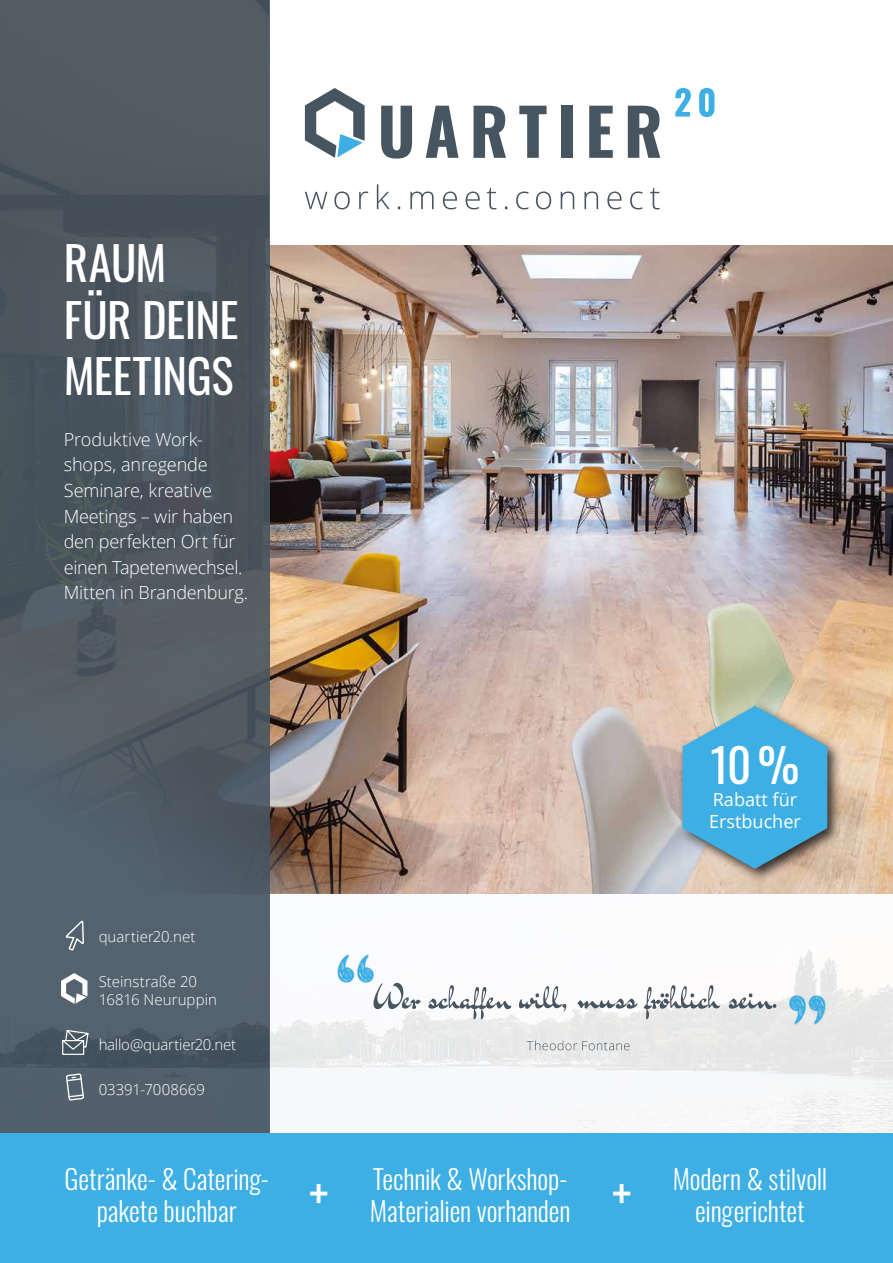
<style>
.page{position:relative;width:893px;height:1263px;background:#fff}
.page>*{position:absolute;margin:0;border:0;box-sizing:border-box;transform-origin:0 0}
.t1{font:46.8px/56.2px "Oswald";letter-spacing:-.015em;color:#fff}
.t2{font:300 27px/32.4px "Oswald";letter-spacing:-.005em;color:#fff;text-align:center}
.t3{font:300 18.15px/25.5px "Open Sans";letter-spacing:-.01em;color:#fff}
.t4{font:18.15px/21.8px "Open Sans";color:#fff}
.t5{font:300 15px/18px "Open Sans";color:#fff}
</style>
<div class="page">
<svg style="left:270px;top:893px;width:623px;height:240px"></svg>
<img style="left:270px;top:245px;width:623px;height:648px">
<svg style="left:305px;top:88px;width:60px;height:70px"></svg>
<svg style="left:381px;top:106px;width:31px;height:53px"></svg>
<svg style="left:426px;top:106px;width:32px;height:52px"></svg>
<svg style="left:473px;top:106px;width:33px;height:52px"></svg>
<svg style="left:519px;top:106px;width:28px;height:52px"></svg>
<div style="left:561px;top:106px;width:12px;height:52px;background:#475561"></div>
<svg style="left:589px;top:106px;width:24px;height:52px"></svg>
<svg style="left:628px;top:106px;width:32px;height:52px"></svg>
<svg style="left:675px;top:88px;width:16px;height:29px"></svg>
<svg style="left:699px;top:88px;width:15px;height:29px"></svg>
<svg style="left:305px;top:192px;width:22px;height:17px"></svg>
<svg style="left:334px;top:191px;width:16px;height:18px"></svg>
<svg style="left:359px;top:191px;width:9px;height:18px"></svg>
<svg style="left:377px;top:184px;width:13px;height:25px"></svg>
<svg style="left:410px;top:191px;width:24px;height:18px"></svg>
<svg style="left:443px;top:191px;width:14px;height:18px"></svg>
<svg style="left:466px;top:191px;width:14px;height:18px"></svg>
<svg style="left:487px;top:188px;width:9px;height:21px"></svg>
<svg style="left:516px;top:191px;width:13px;height:18px"></svg>
<svg style="left:536px;top:191px;width:15px;height:18px"></svg>
<svg style="left:561px;top:191px;width:13px;height:18px"></svg>
<svg style="left:584px;top:191px;width:14px;height:18px"></svg>
<svg style="left:607px;top:191px;width:14px;height:18px"></svg>
<svg style="left:630px;top:191px;width:13px;height:18px"></svg>
<svg style="left:650px;top:188px;width:10px;height:21px"></svg>
<div style="left:0;top:0;width:270px;height:1133px;background:linear-gradient(to right,#4f5b65,#4f5962)"></div>
<div style="left:677px;top:702px;width:166px;height:181px;background:#000;opacity:.75"></div>
<svg style="left:683px;top:706px;width:144px;height:163px;background:#5fafd2"></svg>
<div style="left:0;top:1133px;width:893px;height:130px;background:#3eafe4"></div>
<svg style="left:61px;top:920px;width:29px;height:135px;background:#707b85"></svg>
<svg style="left:65px;top:1074px;width:19px;height:27px"></svg>
<svg style="left:527px;top:1040px;width:102px;height:10px"></svg>
<img style="left:337px;top:954px;width:36px;height:29px">
<img style="left:789px;top:995px;width:36px;height:29px">
<svg style="left:373px;top:983px;width:403px;height:36px"></svg>
<h1 class="t1" style="left:64px;top:231px;width:176px">RAUM<br>FÜR DEINE<br>MEETINGS</h1>
<p class="t3" style="left:64px;top:426px;width:186px">Produktive Work&shy;shops, anregende<br>Seminare, kreative<br>Meetings – wir haben den perfekten Ort für einen Tapetenwechsel.<br>Mitten in Brandenburg.</p>
<p class="t5" style="left:99px;top:927px;width:98px">quartier20.net</p>
<p class="t5" style="left:99px;top:972px;width:120px">Steinstraße 20<br>16816 Neuruppin</p>
<p class="t5" style="left:99px;top:1035px;width:139px">hallo@quartier20.net</p>
<p class="t5" style="left:99px;top:1080px;width:108px">03391-7008669</p>
<h1 class="t1" style="left:711px;top:732px;width:90px">10%</h1>
<p class="t4" style="left:709px;top:788px;width:93px">Rabatt für<br>Erstbucher</p>
<h2 class="t2" style="left:65px;top:1160px;width:206px">Getränke- &amp; Catering&shy;pakete buchbar</h2>
<h2 class="t2" style="left:370px;top:1160px;width:202px;text-align:left">Technik &amp; Workshop-<br>Materialien vorhanden</h2>
<h2 class="t2" style="left:673px;top:1160px;width:156px">Modern &amp; stilvoll eingerichtet</h2>
<h1 class="t1" style="left:309px;top:1161px;width:21px">+</h1>
<h1 class="t1" style="left:612px;top:1161px;width:21px">+</h1>
</div>
